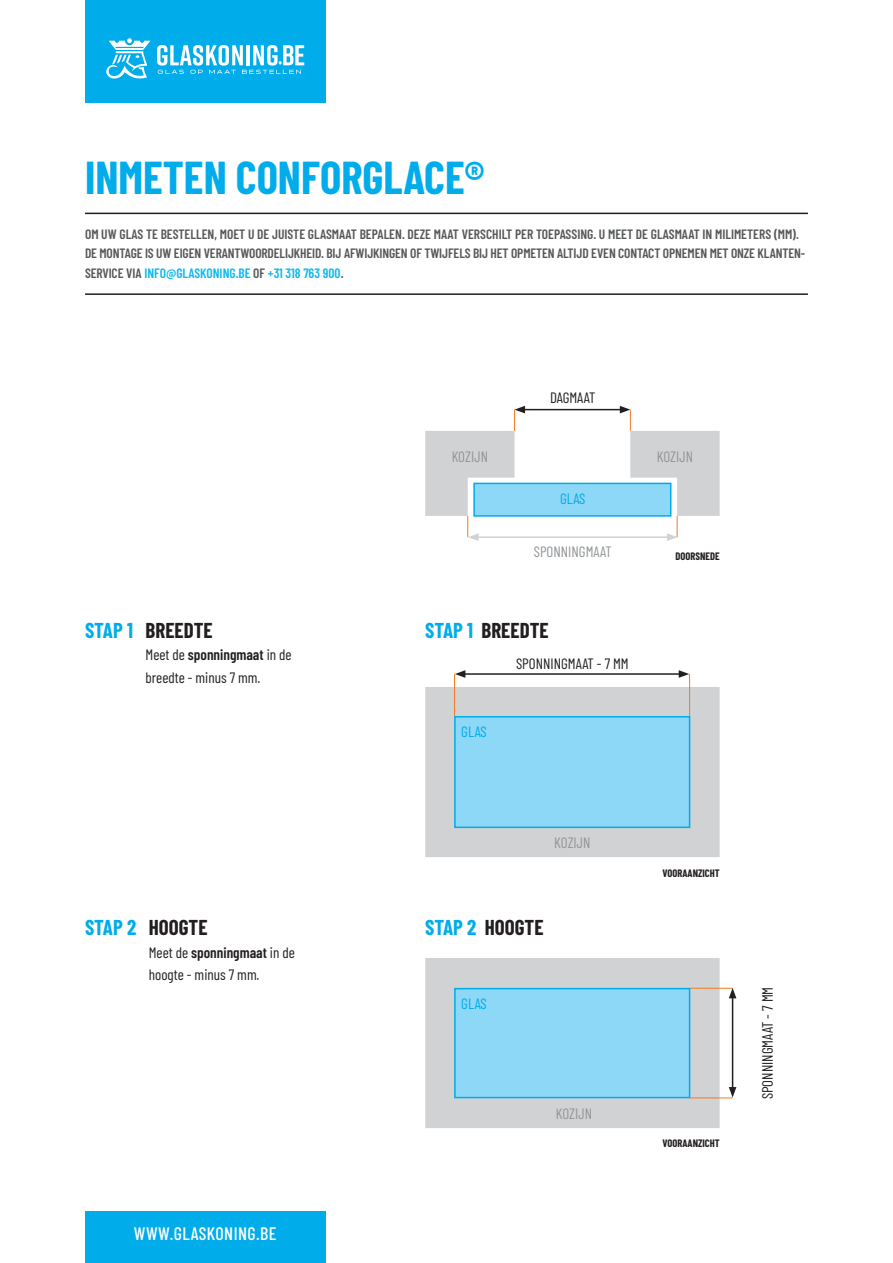
<style>
.page{position:relative;width:893px;height:1263px;background:#fff}
.page>*{position:absolute;margin:0;border:0;box-sizing:border-box;transform-origin:0 0}
.t1{font:700 45px "Barlow Condensed";color:#00acea}
.t2{font:700 21px "Barlow Condensed";color:#231f20}
.t3{font:500 18px "Barlow Condensed";letter-spacing:.025em;color:#fff}
.t4{font:15px/22.5px "Barlow Condensed";color:#231f20}
.t5{font:15px "Barlow Condensed";color:#939598}
.t6{font:15px "Barlow Condensed";color:#00acea}
.t7{font:600 13.5px/19.5px "Barlow Condensed";letter-spacing:-.01em;color:#57585a}
.t8{font:700 10.5px "Barlow Condensed";color:#231f20}
.s1{color:#0db9ed}
.s2{color:#00acea}
.s3{font-weight:600}
</style>
<div class="page">
<div style="left:473px;top:483px;width:198px;height:34px;background:#8dd7f7;border:2px solid #00acea"></div>
<hr style="left:523px;top:409px;width:99px;height:1px;background:#231f20">
<hr style="left:476px;top:536px;width:193px;height:2px;background:#d1d2d4">
<svg style="left:425px;top:406px;width:100px;height:135px"></svg>
<svg style="left:620px;top:406px;width:100px;height:135px"></svg>
<div style="left:85px;top:0;width:241px;height:102px;background:#00acea"></div>
<div style="left:85px;top:1212px;width:241px;height:51px;background:#00acea"></div>
<svg style="left:106px;top:38px;width:44px;height:41px"></svg>
<svg style="left:157px;top:45px;width:147px;height:29px"></svg>
<hr style="left:85px;top:213px;width:723px;height:1px;background:#231f20">
<hr style="left:85px;top:293px;width:723px;height:2px;background:#231f20">
<hr style="left:463px;top:673px;width:218px;height:2px;background:#231f20">
<svg style="left:455px;top:670px;width:10px;height:8px"></svg>
<svg style="left:679px;top:670px;width:10px;height:8px"></svg>
<div style="left:425px;top:687px;width:295px;height:170px;background:#d1d2d4"></div>
<div style="left:425px;top:958px;width:295px;height:170px;background:#d1d2d4"></div>
<hr style="left:454px;top:674px;width:1px;height:43px;background:#f47921">
<hr style="left:689px;top:674px;width:1px;height:43px;background:#f47921">
<hr style="left:690px;top:988px;width:43px;height:1px;background:#f47921">
<hr style="left:690px;top:1097px;width:43px;height:1px;background:#f47921">
<hr style="left:732px;top:996px;width:1px;height:93px;background:#231f20">
<svg style="left:729px;top:988px;width:7px;height:10px"></svg>
<svg style="left:729px;top:1087px;width:7px;height:10px"></svg>
<div style="left:454px;top:716px;width:236px;height:112px;background:#8dd7f7;border:2px solid #00acea"></div>
<div style="left:454px;top:988px;width:236px;height:110px;background:#8dd7f7;border:2px solid #00acea"></div>
<h1 class="t1" style="left:85px;top:146px;width:401px">INMETEN CONFORGLACE®</h1>
<p class="t7" style="left:85px;top:223px;width:722px">OM UW GLAS TE BESTELLEN, MOET U DE JUISTE GLASMAAT BEPALEN. DEZE MAAT VERSCHILT PER TOEPASSING. U MEET DE GLASMAAT IN MILIMETERS (MM).<br>DE MONTAGE IS UW EIGEN VERANTWOORDELIJKHEID. BIJ AFWIJKINGEN OF TWIJFELS BIJ HET OPMETEN ALTIJD EVEN CONTACT OPNEMEN MET ONZE KLANTEN-<br>SERVICE VIA <span class="s1">INFO@GLASKONING.BE</span> OF <span class="s1">+31 318 763 900</span>.</p>
<h2 class="t2" style="left:85px;top:615px;width:129px"><span class="s2">STAP 1</span> BREEDTE</h2>
<p class="t4" style="left:146px;top:642px;width:148px">Meet de <span class="s3">sponningmaat</span> in de breedte - minus 7 mm.</p>
<p class="t5" style="left:452px;top:446px;width:38px">KOZIJN</p>
<p class="t4" style="left:550px;top:385px;width:47px">DAGMAAT</p>
<p class="t6" style="left:560px;top:487px;width:27px">GLAS</p>
<p class="t5" style="left:534px;top:541px;width:79px">SPONNINGMAAT</p>
<h2 class="t2" style="left:425px;top:615px;width:125px"><span class="s2">STAP 1</span> BREEDTE</h2>
<p class="t6" style="left:461px;top:721px;width:27px">GLAS</p>
<p class="t4" style="left:516px;top:651px;width:114px">SPONNINGMAAT - 7 MM</p>
<p class="t5" style="left:657px;top:446px;width:38px">KOZIJN</p>
<p class="t8" style="left:675px;top:549px;width:46px">DOORSNEDE</p>
<p class="t5" style="left:554px;top:831px;width:38px">KOZIJN</p>
<h2 class="t2" style="left:85px;top:913px;width:124px"><span class="s2">STAP 2</span> HOOGTE</h2>
<h2 class="t2" style="left:425px;top:913px;width:120px"><span class="s2">STAP 2</span> HOOGTE</h2>
<p class="t4" style="left:149px;top:940px;width:148px">Meet de <span class="s3">sponningmaat</span> in de hoogte - minus 7 mm.</p>
<p class="t6" style="left:461px;top:993px;width:27px">GLAS</p>
<p class="t5" style="left:556px;top:1102px;width:38px">KOZIJN</p>
<h3 class="t3" style="left:134px;top:1221px;width:144px">WWW.GLASKONING.BE</h3>
<p class="t8" style="left:662px;top:865px;width:59px">VOORAANZICHT</p>
<p class="t8" style="left:662px;top:1136px;width:59px">VOORAANZICHT</p>
<p class="t4" style="left:755px;top:1099px;width:114px;rotate:-90deg">SPONNINGMAAT - 7 MM</p>
</div>
